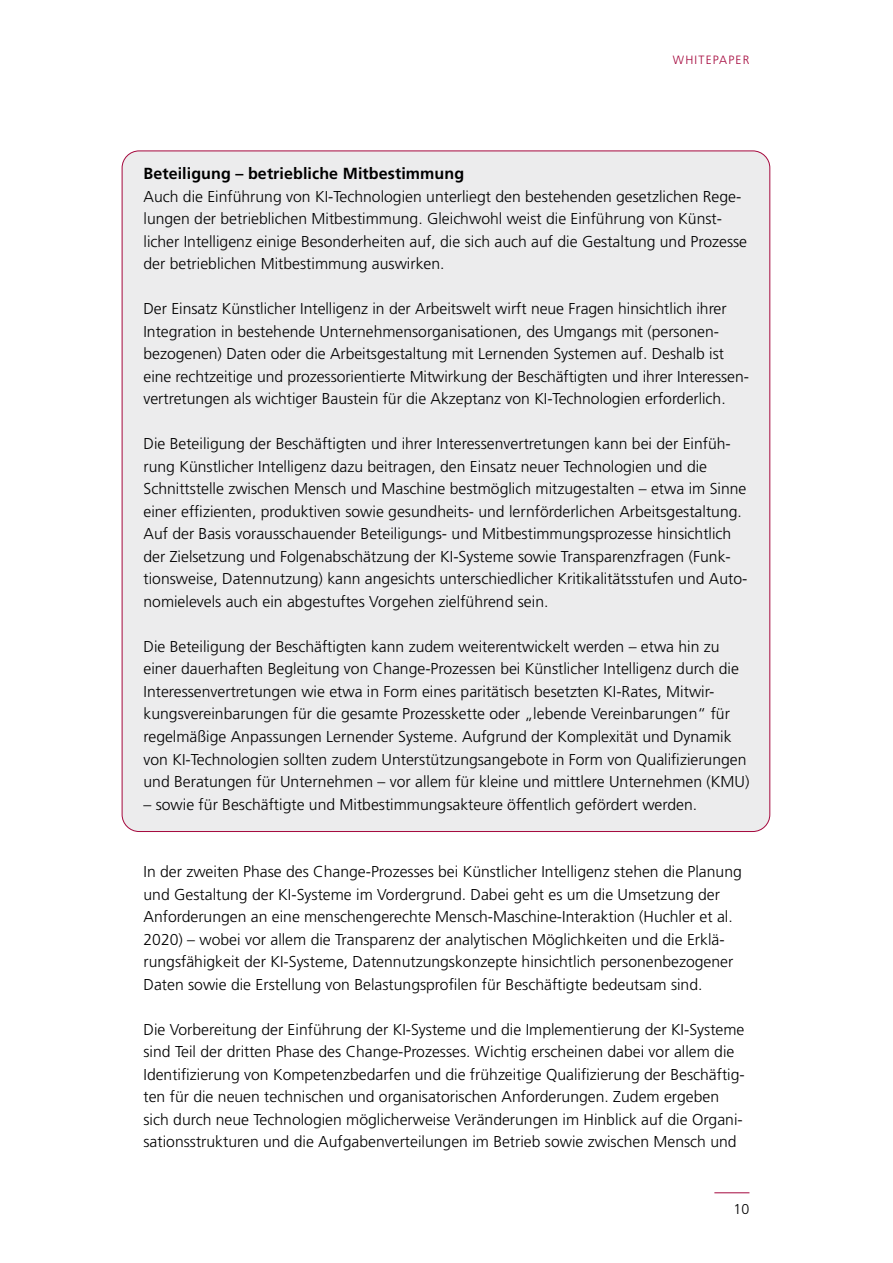
<style>
.page{position:relative;width:893px;height:1263px;background:#fff}
.page>*{position:absolute;margin:0;border:0;box-sizing:border-box;transform-origin:0 0}
.t1{font:700 16.05px "Frutiger CE";letter-spacing:.005em;color:#000}
.t2{font:300 15.75px/22.5px "Frutiger";color:#000}
.t3{font:300 14.25px "Frutiger";color:#000}
.t4{font:300 12px "Frutiger";letter-spacing:.1em;color:#a5083d}
</style>
<div class="page">
<div style="left:122px;top:151px;width:648px;height:680px;background:#ececed;border-radius:17px"></div>
<hr style="left:714px;top:1192px;width:35px;height:1px;background:#a5083d">
<p class="t4" style="left:673px;top:53px;width:78px">WHITEPAPER</p>
<p class="t1" style="left:144px;top:164px;width:322px">Beteiligung – betriebliche Mitbestimmung</p>
<p class="t2" style="left:144px;top:185px;width:605px">Auch die Einführung von KI-Technologien unterliegt den bestehenden gesetzlichen Rege&shy;lungen der betrieblichen Mitbestimmung. Gleichwohl weist die Einführung von Künst&shy;licher Intelligenz einige Besonderheiten auf, die sich auch auf die Gestaltung und Prozesse der betrieblichen Mitbestimmung auswirken.</p>
<p class="t2" style="left:144px;top:298px;width:606px">Der Einsatz Künstlicher Intelligenz in der Arbeitswelt wirft neue Fragen hinsichtlich ihrer Integration in bestehende Unternehmensorganisationen, des Umgangs mit (personen&shy;bezogenen) Daten oder die Arbeitsgestaltung mit Lernenden Systemen auf. Deshalb ist eine rechtzeitige und prozessorientierte Mitwirkung der Beschäftigten und ihrer Interessen&shy;vertretungen als wichtiger Baustein für die Akzeptanz von KI-Technologien erforderlich.</p>
<p class="t2" style="left:144px;top:433px;width:605px">Die Beteiligung der Beschäftigten und ihrer Interessenvertretungen kann bei der Einfüh&shy;rung Künstlicher Intelligenz dazu beitragen, den Einsatz neuer Technologien und die Schnittstelle zwischen Mensch und Maschine bestmöglich mitzugestalten – etwa im Sinne einer effizienten, produktiven sowie gesundheits- und lernförderlichen Arbeitsgestaltung.<br>Auf der Basis vorausschauender Beteiligungs- und Mitbestimmungsprozesse hinsichtlich der Zielsetzung und Folgenabschätzung der KI-Systeme sowie Transparenzfragen (Funk&shy;tionsweise, Datennutzung) kann angesichts unterschiedlicher Kritikalitätsstufen und Auto&shy;nomielevels auch ein abgestuftes Vorgehen zielführend sein.</p>
<p class="t2" style="left:144px;top:635px;width:607px">Die Beteiligung der Beschäftigten kann zudem weiterentwickelt werden – etwa hin zu einer dauerhaften Begleitung von Change-Prozessen bei Künstlicher Intelligenz durch die Interessenvertretungen wie etwa in Form eines paritätisch besetzten KI-Rates, Mitwir&shy;kungsvereinbarungen für die gesamte Prozesskette oder „lebende Vereinbarungen“ für regelmäßige Anpassungen Lernender Systeme. Aufgrund der Komplexität und Dynamik von KI-Technologien sollten zudem Unterstützungsangebote in Form von Qualifizierungen und Beratungen für Unternehmen – vor allem für kleine und mittlere Unternehmen (KMU)</p>
<p class="t2" style="left:144px;top:793px;width:555px">– sowie für Beschäftigte und Mitbestimmungsakteure öffentlich gefördert werden.</p>
<p class="t2" style="left:144px;top:860px;width:600px">In der zweiten Phase des Change-Prozesses bei Künstlicher Intelligenz stehen die Planung und Gestaltung der KI-Systeme im Vordergrund. Dabei geht es um die Umsetzung der Anforderungen an eine menschengerechte Mensch-Maschine-Interaktion (Huchler et al.<br>2020) – wobei vor allem die Transparenz der analytischen Möglichkeiten und die Erklä&shy;rungsfähigkeit der KI-Systeme, Datennutzungskonzepte hinsichtlich personenbezogener Daten sowie die Erstellung von Belastungsprofilen für Beschäftigte bedeutsam sind.</p>
<p class="t2" style="left:144px;top:1018px;width:603px">Die Vorbereitung der Einführung der KI-Systeme und die Implementierung der KI-Systeme sind Teil der dritten Phase des Change-Prozesses. Wichtig erscheinen dabei vor allem die Identifizierung von Kompetenzbedarfen und die frühzeitige Qualifizierung der Beschäftig&shy;ten für die neuen technischen und organisatorischen Anforderungen. Zudem ergeben sich durch neue Technologien möglicherweise Veränderungen im Hinblick auf die Organi&shy;sationsstrukturen und die Aufgabenverteilungen im Betrieb sowie zwischen Mensch und</p>
<p class="t3" style="left:734px;top:1201px;width:17px">10</p>
</div>
